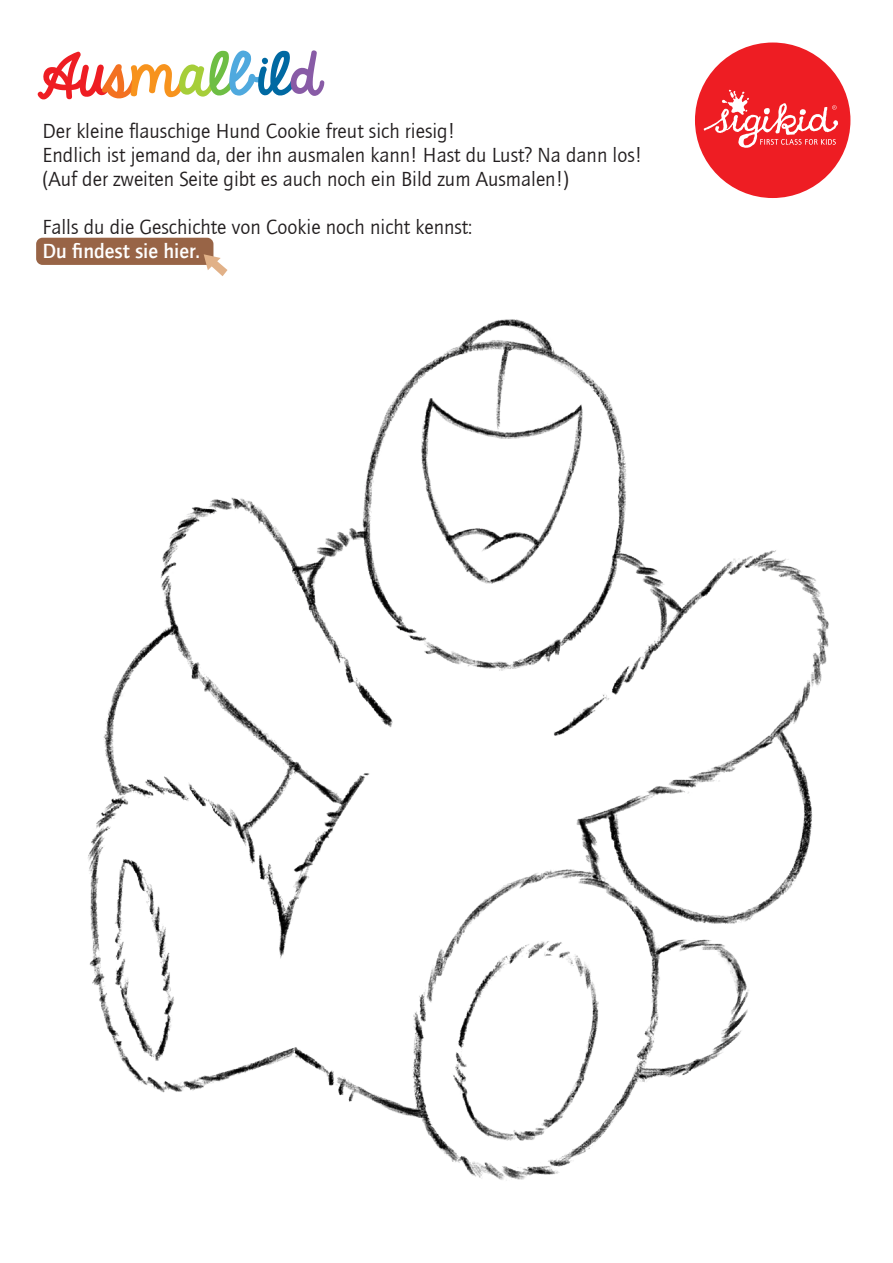
<style>
.page{position:relative;width:893px;height:1263px;background:#fff}
.page>*{position:absolute;margin:0;border:0;box-sizing:border-box;transform-origin:0 0}
.t1{font:52.5px "Sigikid Always A Good Time";color:#ee1d23}
.t2{font:21px "Quay Itc T";color:#231f20}
.t3{font:700 21px "Quay Itc T";color:#fff}
.s1{color:#f37121}
.s2{color:#f7931d}
.s3{color:#a6ce39}
.s4{color:#6ebe44}
.s5{color:#4fa9de}
.s6{color:#0069a2}
.s7{color:#885ba6}
</style>
<div class="page">
<img style="left:36px;top:237px;width:793px;height:944px">
<svg style="left:204px;top:254px;width:23px;height:22px"></svg>
<div style="left:695px;top:43px;width:155px;height:155px;background:#ee1d23;border-radius:50%"></div>
<svg style="left:704px;top:90px;width:134px;height:58px"></svg>
<p class="t1" style="left:43px;top:31px;width:278px">Au<span class="s1">s</span><span class="s2">m</span><span class="s3">a</span><span class="s4">l</span><span class="s5">b</span><span class="s6">il</span><span class="s7">d</span></p>
<p class="t2" style="left:43px;top:119px;width:414px">Der kleine flauschige Hund Cookie freut sich riesig!</p>
<p class="t2" style="left:43px;top:143px;width:601px">Endlich ist jemand da, der ihn ausmalen kann! Hast du Lust? Na dann los!</p>
<p class="t2" style="left:43px;top:167px;width:528px">(Auf der zweiten Seite gibt es auch noch ein Bild zum Ausmalen!)</p>
<p class="t2" style="left:43px;top:215px;width:431px">Falls du die Geschichte von Cookie noch nicht kennst:</p>
<p class="t3" style="left:43px;top:239px;width:159px">Du findest sie hier.</p>
</div>
